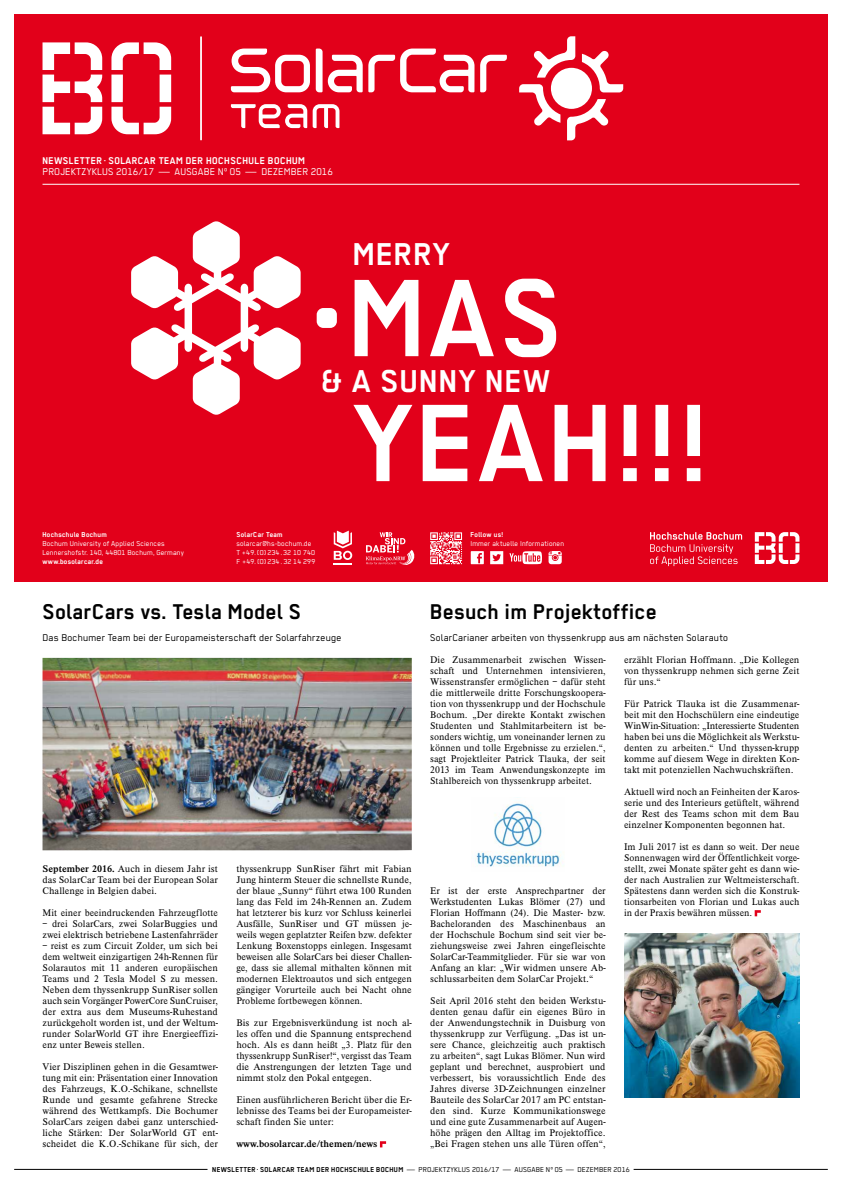
<style>
.page{position:relative;width:842px;height:1191px;background:#fff}
.page>*{position:absolute;margin:0;border:0;box-sizing:border-box;transform-origin:0 0}
.t1{font:700 123.8px "BO Regular";letter-spacing:.01em;color:#fff}
.t2{font:700 35.5px "BO Regular";letter-spacing:.01em;color:#fff}
.t3{font:700 24px "BO Regular";color:#000}
.t4{font:11px "BO Regular";letter-spacing:.01em;color:#000}
.t5{font:11px "BO Regular";letter-spacing:.01em;color:#fff}
.t6{font:700 11px "BO Regular";letter-spacing:.01em;color:#fff}
.t7{font:10px/11px "BO Antiqua";color:#000;text-align:justify}
.t8{font:700 10px "BO Antiqua";color:#000}
.t9{font:8px/9px "BO Regular";letter-spacing:.01em;color:#fff}
.t10{font:8px "BO Regular";letter-spacing:.01em;color:#000;scale:3 1}
.t11{font:700 8px "BO Regular";letter-spacing:.01em;color:#fff}
.s1{font-weight:700}
</style>
<div class="page">
<div style="left:14px;top:14px;width:814px;height:567px;background:#e2001a"></div>
<svg style="left:650px;top:532px;width:92px;height:34px"></svg>
<svg style="left:755px;top:532px;width:44px;height:32px"></svg>
<svg style="left:366px;top:532px;width:49px;height:33px"></svg>
<svg style="left:430px;top:532px;width:32px;height:32px"></svg>
<svg style="left:334px;top:530px;width:18px;height:34px"></svg>
<svg style="left:471px;top:551px;width:13px;height:13px"></svg>
<svg style="left:490px;top:551px;width:13px;height:13px"></svg>
<svg style="left:509px;top:551px;width:33px;height:13px"></svg>
<svg style="left:549px;top:551px;width:13px;height:13px"></svg>
<svg style="left:131px;top:221px;width:170px;height:194px"></svg>
<hr style="left:43px;top:184px;width:756px;height:1px;background:#fff">
<hr style="left:14px;top:1169px;width:193px;height:1px;background:#000">
<hr style="left:634px;top:1169px;width:194px;height:1px;background:#000">
<svg style="left:231px;top:49px;width:276px;height:43px"></svg>
<svg style="left:200px;top:36px;width:2px;height:105px"></svg>
<svg style="left:519px;top:36px;width:104px;height:104px"></svg>
<svg style="left:231px;top:104px;width:108px;height:24px"></svg>
<svg style="left:43px;top:42px;width:128px;height:92px"></svg>
<svg style="left:380px;top:1141px;width:6px;height:6px"></svg>
<svg style="left:755px;top:910px;width:6px;height:6px"></svg>
<img style="left:43px;top:658px;width:369px;height:192px">
<img style="left:624px;top:933px;width:175px;height:164px">
<img style="left:475px;top:802px;width:86px;height:65px">
<p class="t6" style="left:43px;top:154px;width:264px">NEWSLETTER· SOLARCAR TEAM DER HOCHSCHULE BOCHUM</p>
<p class="t5" style="left:43px;top:165px;width:292px">PROJEKTZYKLUS 2016/17 – AUSGABE Nº 05 – DEZEMBER 2016</p>
<h2 class="t2" style="left:353px;top:235px;width:99px">MERRY</h2>
<h1 class="t1" style="left:302px;top:251px;width:265px">•MAS</h1>
<h2 class="t2" style="left:321px;top:362px;width:231px">&amp; A SUNNY NEW</h2>
<p class="t11" style="left:43px;top:530px;width:66px">Hochschule Bochum</p>
<p class="t9" style="left:43px;top:539px;width:143px">Bochum University of Applied Sciences<br>Lennershofstr. 140, 44801 Bochum, Germany</p>
<p class="t11" style="left:43px;top:557px;width:62px">www.bosolarcar.de</p>
<p class="t11" style="left:236px;top:530px;width:48px">SolarCar Team</p>
<p class="t9" style="left:236px;top:539px;width:80px">solarcar@hs-bochum.de<br>T +49.(0) 234 . 32 10 740<br>F +49.(0) 234 . 32 14 299</p>
<h1 class="t1" style="left:354px;top:376px;width:359px">YEAH!!!</h1>
<p class="t11" style="left:471px;top:530px;width:34px">Follow us!</p>
<p class="t9" style="left:471px;top:539px;width:95px">Immer aktuelle Informationen</p>
<h3 class="t3" style="left:43px;top:599px;width:261px">SolarCars vs. Tesla Model S</h3>
<h3 class="t3" style="left:430px;top:599px;width:228px">Besuch im Projektoffice</h3>
<p class="t4" style="left:43px;top:631px;width:300px">Das Bochumer Team bei der Europameisterschaft der Solarfahrzeuge</p>
<p class="t4" style="left:430px;top:631px;width:299px">SolarCarianer arbeiten von thyssenkrupp aus am nächsten Solarauto</p>
<p class="t7" style="left:43px;top:863px;width:177px"><span class="s1">September 2016.</span> Auch in diesem Jahr ist das SolarCar Team bei der European Solar Challenge in Belgien dabei.</p>
<p class="t7" style="left:43px;top:907px;width:177px">Mit einer beeindruckenden Fahrzeugflotte</p>
<p class="t7" style="left:43px;top:918px;width:177px">– drei SolarCars, zwei SolarBuggies und zwei elektrisch betriebene Lastenfahrräder</p>
<p class="t7" style="left:43px;top:940px;width:177px">– reist es zum Circuit Zolder, um sich bei dem weltweit einzigartigen 24h-Rennen für Solarautos mit 11 anderen europäischen Teams und 2 Tesla Model S zu messen.<br>Neben dem thyssenkrupp SunRiser sollen auch sein Vorgänger PowerCore SunCruiser, der extra aus dem Museums-Ruhestand zurückgeholt worden ist, und der Weltum&shy;runder SolarWorld GT ihre Energieeffizi&shy;enz unter Beweis stellen.</p>
<p class="t7" style="left:43px;top:1061px;width:177px">Vier Disziplinen gehen in die Gesamtwer&shy;tung mit ein: Präsentation einer Innovation des Fahrzeugs, K.O.-Schikane, schnellste Runde und gesamte gefahrene Strecke während des Wettkampfs. Die Bochumer SolarCars zeigen dabei ganz unterschied&shy;liche Stärken: Der SolarWorld GT ent&shy;scheidet die K.O.-Schikane für sich, der</p>
<p class="t7" style="left:236px;top:863px;width:177px">thyssenkrupp SunRiser fährt mit Fabian Jung hinterm Steuer die schnellste Runde, der blaue „Sunny“ führt etwa 100 Runden lang das Feld im 24h-Rennen an. Zudem hat letzterer bis kurz vor Schluss keinerlei Ausfälle, SunRiser und GT müssen je&shy;weils wegen geplatzter Reifen bzw. defekter Lenkung Boxenstopps einlegen. Insgesamt beweisen alle SolarCars bei dieser Challen&shy;ge, dass sie allemal mithalten können mit modernen Elektroautos und sich entgegen gängiger Vorurteile auch bei Nacht ohne Probleme fortbewegen können.</p>
<p class="t7" style="left:236px;top:1017px;width:177px">Bis zur Ergebnisverkündung ist noch al&shy;les offen und die Spannung entsprechend hoch. Als es dann heißt „3. Platz für den thyssenkrupp SunRiser!“, vergisst das Team die Anstrengungen der letzten Tage und nimmt stolz den Pokal entgegen.</p>
<p class="t7" style="left:236px;top:1094px;width:177px">Einen ausführlicheren Bericht über die Er&shy;lebnisse des Teams bei der Europameister&shy;schaft finden Sie unter:</p>
<p class="t8" style="left:236px;top:1138px;width:143px">www.bosolarcar.de/themen/news</p>
<p class="t7" style="left:430px;top:654px;width:177px">Die Zusammenarbeit zwischen Wissen&shy;schaft und Unternehmen intensivieren, Wissenstransfer ermöglichen – dafür steht die mittlerweile dritte Forschungskoopera&shy;tion von thyssenkrupp und der Hochschule Bochum. „Der direkte Kontakt zwischen Studenten und Stahlmitarbeitern ist be&shy;sonders wichtig, um voneinander lernen zu können und tolle Ergebnisse zu erzielen.“, sagt Projektleiter Patrick Tlauka, der seit 2013 im Team Anwendungskonzepte im Stahlbereich von thyssenkrupp arbeitet.</p>
<p class="t7" style="left:430px;top:885px;width:177px">Er ist der erste Ansprechpartner der Werkstudenten Lukas Blömer (27) und Florian Hoffmann (24). Die Master- bzw.<br>Bacheloranden des Maschinenbaus an der Hochschule Bochum sind seit vier be&shy;ziehungsweise zwei Jahren eingefleischte SolarCar-Teammitglieder. Für sie war von Anfang an klar: „Wir widmen unsere Ab&shy;schlussarbeiten dem SolarCar Projekt.“</p>
<p class="t7" style="left:430px;top:995px;width:177px">Seit April 2016 steht den beiden Werkstu&shy;denten genau dafür ein eigenes Büro in der Anwendungstechnik in Duisburg von thyssenkrupp zur Verfügung. „Das ist un&shy;sere Chance, gleichzeitig auch praktisch zu arbeiten“, sagt Lukas Blömer. Nun wird geplant und berechnet, ausprobiert und verbessert, bis voraussichtlich Ende des Jahres diverse 3D-Zeichnungen einzelner Bauteile des SolarCar 2017 am PC entstan&shy;den sind. Kurze Kommunikationswege und eine gute Zusammenarbeit auf Augen&shy;höhe prägen den Alltag im Projektoffice. „Bei Fragen stehen uns alle Türen offen“,</p>
<p class="t7" style="left:624px;top:654px;width:177px">erzählt Florian Hoffmann. „Die Kollegen von thyssenkrupp nehmen sich gerne Zeit für uns.“</p>
<p class="t7" style="left:624px;top:698px;width:177px">Für Patrick Tlauka ist die Zusammenar&shy;beit mit den Hochschülern eine eindeutige WinWin-Situation: „Interessierte Studenten haben bei uns die Möglichkeit als Werkstu&shy;denten zu arbeiten.“ Und thyssen-krupp komme auf diesem Wege in direkten Kon&shy;takt mit potenziellen Nachwuchskräften.</p>
<p class="t7" style="left:624px;top:786px;width:177px">Aktuell wird noch an Feinheiten der Karos&shy;serie und des Interieurs getüftelt, während der Rest des Teams schon mit dem Bau einzelner Komponenten begonnen hat.</p>
<p class="t7" style="left:624px;top:841px;width:177px">Im Juli 2017 ist es dann so weit. Der neue Sonnenwagen wird der Öffentlichkeit vorge&shy;stellt, zwei Monate später geht es dann wie&shy;der nach Australien zur Weltmeisterschaft.<br>Spätestens dann werden sich die Konstruk&shy;tionsarbeiten von Florian und Lukas auch in der Praxis bewähren müssen.</p>
<p class="t10" style="left:212px;top:1164px;width:141px"><span class="s1">NEWSLETTER· SOLARCAR TEAM DER HOCHSCHULE BOCHUM</span> – PROJEKTZYKLUS 2016/17 – AUSGABE Nº 05 – DEZEMBER 2016</p>
</div>
